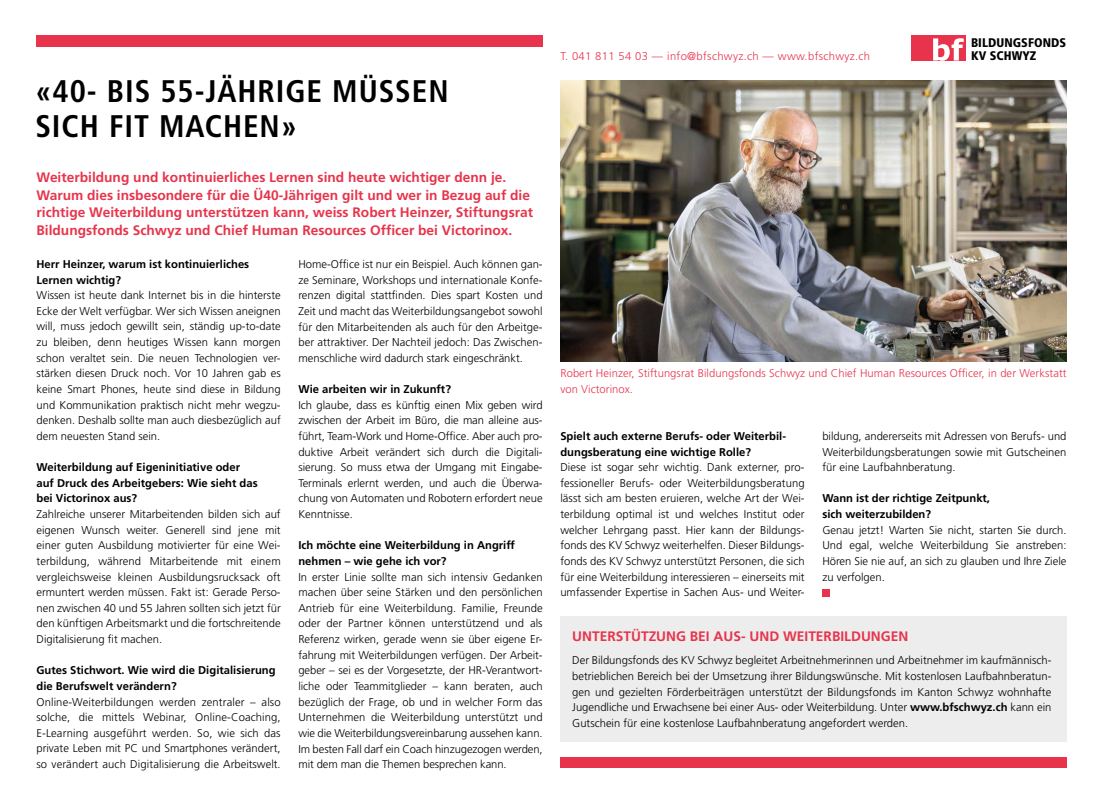
<style>
.page{position:relative;width:1102px;height:808px;background:#fff}
.page>*{position:absolute;margin:0;border:0;box-sizing:border-box;transform-origin:0 0}
.t1{font:700 condensed 31.25px/35px "Frutiger";letter-spacing:.03em;color:#000}
.t2{font:700 13.75px/17.5px "Frutiger";color:#e7344c}
.t3{font:900 condensed 12.5px/13.2px "Frutiger";letter-spacing:.005em;color:#000}
.t4{font:300 11.25px/15.6px "Frutiger";color:#000;text-align:justify}
.t5{font:700 11.25px/15.6px "Frutiger";color:#000}
.t6{font:300 11.25px/15.6px "Frutiger";letter-spacing:.005em;color:#e7344c}
.t7{font:300 11.25px "Frutiger";letter-spacing:.03em;color:#e7344c}
.s1{font-weight:700}
</style>
<div class="page">
<img style="left:560px;top:80px;width:507px;height:282px">
<div style="left:560px;top:757px;width:507px;height:11px;background:#e7344c"></div>
<div style="left:36px;top:35px;width:507px;height:12px;background:#e7344c"></div>
<div style="left:822px;top:589px;width:7px;height:7px;background:#e7344c"></div>
<div style="left:912px;top:35px;width:54px;height:25px;background:#e7344c"></div>
<svg style="left:933px;top:38px;width:31px;height:23px"></svg>
<div style="left:560px;top:616px;width:507px;height:125px;background:#ededed"></div>
<h1 class="t1" style="left:35px;top:74px;width:415px">«40- BIS 55-JÄHRIGE MÜSSEN<br>SICH FIT MACHEN»</h1>
<p class="t2" style="left:36px;top:170px;width:498px">Weiterbildung und kontinuierliches Lernen sind heute wichtiger denn je.<br>Warum dies insbesondere für die Ü40-Jährigen gilt und wer in Bezug auf die richtige Weiterbildung unterstützen kann, weiss Robert Heinzer, Stiftungsrat Bildungsfonds Schwyz und Chief Human Resources Officer bei Victorinox.</p>
<p class="t5" style="left:36px;top:257px;width:214px">Herr Heinzer, warum ist kontinuierliches<br>Lernen wichtig?</p>
<p class="t4" style="left:36px;top:288px;width:246px">Wissen ist heute dank Internet bis in die hinterste Ecke der Welt verfügbar. Wer sich Wissen aneignen will, muss jedoch gewillt sein, ständig up-to-date zu bleiben, denn heutiges Wissen kann morgen schon veraltet sein. Die neuen Technologien ver&shy;stärken diesen Druck noch. Vor 10 Jahren gab es keine Smart Phones, heute sind diese in Bildung und Kommunikation praktisch nicht mehr wegzu&shy;denken. Deshalb sollte man auch diesbezüglich auf dem neuesten Stand sein.</p>
<p class="t5" style="left:36px;top:460px;width:223px">Weiterbildung auf Eigeninitiative oder auf Druck des Arbeitgebers: Wie sieht das bei Victorinox aus?</p>
<p class="t4" style="left:36px;top:507px;width:246px">Zahlreiche unserer Mitarbeitenden bilden sich auf eigenen Wunsch weiter. Generell sind jene mit einer guten Ausbildung motivierter für eine Wei&shy;terbildung, während Mitarbeitende mit einem vergleichsweise kleinen Ausbildungsrucksack oft ermuntert werden müssen. Fakt ist: Gerade Perso&shy;nen zwischen 40 und 55 Jahren sollten sich jetzt für den künftigen Arbeitsmarkt und die fortschreitende Digitalisierung fit machen.</p>
<p class="t5" style="left:36px;top:663px;width:241px">Gutes Stichwort. Wie wird die Digitalisierung die Berufswelt verändern?</p>
<p class="t4" style="left:36px;top:695px;width:246px">Online-Weiterbildungen werden zentraler – also solche, die mittels Webinar, Online-Coaching, E-Learning ausgeführt werden. So, wie sich das private Leben mit PC und Smartphones verändert, so verändert auch Digitalisierung die Arbeitswelt.</p>
<p class="t4" style="left:298px;top:257px;width:246px">Home-Office ist nur ein Beispiel. Auch können gan&shy;ze Seminare, Workshops und internationale Konfe&shy;renzen digital stattfinden. Dies spart Kosten und Zeit und macht das Weiterbildungsangebot sowohl für den Mitarbeitenden als auch für den Arbeitge&shy;ber attraktiver. Der Nachteil jedoch: Das Zwischen&shy;menschliche wird dadurch stark eingeschränkt.</p>
<p class="t5" style="left:298px;top:382px;width:154px">Wie arbeiten wir in Zukunft?</p>
<p class="t4" style="left:298px;top:398px;width:246px">Ich glaube, dass es künftig einen Mix geben wird zwischen der Arbeit im Büro, die man alleine aus&shy;führt, Team-Work und Home-Office. Aber auch pro&shy;duktive Arbeit verändert sich durch die Digitali&shy;sierung. So muss etwa der Umgang mit Eingabe-Terminals erlernt werden, und auch die Überwa&shy;chung von Automaten und Robotern erfordert neue Kenntnisse.</p>
<p class="t5" style="left:298px;top:538px;width:218px">Ich möchte eine Weiterbildung in Angriff nehmen – wie gehe ich vor?</p>
<p class="t4" style="left:298px;top:570px;width:246px">In erster Linie sollte man sich intensiv Gedanken machen über seine Stärken und den persönlichen Antrieb für eine Weiterbildung. Familie, Freunde oder der Partner können unterstützend und als Referenz wirken, gerade wenn sie über eigene Er&shy;fahrung mit Weiterbildungen verfügen. Der Arbeit&shy;geber – sei es der Vorgesetzte, der HR-Verantwort&shy;liche oder Teammitglieder – kann beraten, auch bezüglich der Frage, ob und in welcher Form das Unternehmen die Weiterbildung unterstützt und wie die Weiterbildungsvereinbarung aussehen kann.<br>Im besten Fall darf ein Coach hinzugezogen werden, mit dem man die Themen besprechen kann.</p>
<p class="t7" style="left:560px;top:52px;width:311px">T. 041 811 54 03 – info@bfschwyz.ch – www.bfschwyz.ch</p>
<p class="t3" style="left:971px;top:36px;width:97px">BILDUNGSFONDS<br>KV SCHWYZ</p>
<p class="t6" style="left:560px;top:366px;width:508px">Robert Heinzer, Stiftungsrat Bildungsfonds Schwyz und Chief Human Resources Officer, in der Werkstatt von Victorinox.</p>
<p class="t5" style="left:560px;top:429px;width:227px">Spielt auch externe Berufs- oder Weiterbil&shy;dungsberatung eine wichtige Rolle?</p>
<p class="t4" style="left:560px;top:460px;width:246px">Diese ist sogar sehr wichtig. Dank externer, pro&shy;fessioneller Berufs- oder Weiterbildungsberatung lässt sich am besten eruieren, welche Art der Wei&shy;terbildung optimal ist und welches Institut oder welcher Lehrgang passt. Hier kann der Bildungs&shy;fonds des KV Schwyz weiterhelfen. Dieser Bildungs&shy;fonds des KV Schwyz unterstützt Personen, die sich für eine Weiterbildung interessieren – einerseits mit umfassender Expertise in Sachen Aus- und Weiter-</p>
<p class="t4" style="left:822px;top:429px;width:246px">bildung, andererseits mit Adressen von Berufs- und Weiterbildungsberatungen sowie mit Gutscheinen für eine Laufbahnberatung.</p>
<p class="t5" style="left:822px;top:491px;width:169px">Wann ist der richtige Zeitpunkt, sich weiterzubilden?</p>
<p class="t4" style="left:822px;top:523px;width:246px">Genau jetzt! Warten Sie nicht, starten Sie durch.<br>Und egal, welche Weiterbildung Sie anstreben:<br>Hören Sie nie auf, an sich zu glauben und Ihre Ziele zu verfolgen.</p>
<p class="t2" style="left:572px;top:629px;width:338px">UNTERSTÜTZUNG BEI AUS- UND WEITERBILDUNGEN</p>
<p class="t4" style="left:572px;top:653px;width:481px">Der Bildungsfonds des KV Schwyz begleitet Arbeitnehmerinnen und Arbeitnehmer im kaufmännisch&shy;betrieblichen Bereich bei der Umsetzung ihrer Bildungswünsche. Mit kostenlosen Laufbahnberatun&shy;gen und gezielten Förderbeiträgen unterstützt der Bildungsfonds im Kanton Schwyz wohnhafte Jugendliche und Erwachsene bei einer Aus- oder Weiterbildung. Unter <span class="s1">www.bfschwyz.ch</span> kann ein Gutschein für eine kostenlose Laufbahnberatung angefordert werden.</p>
</div>
